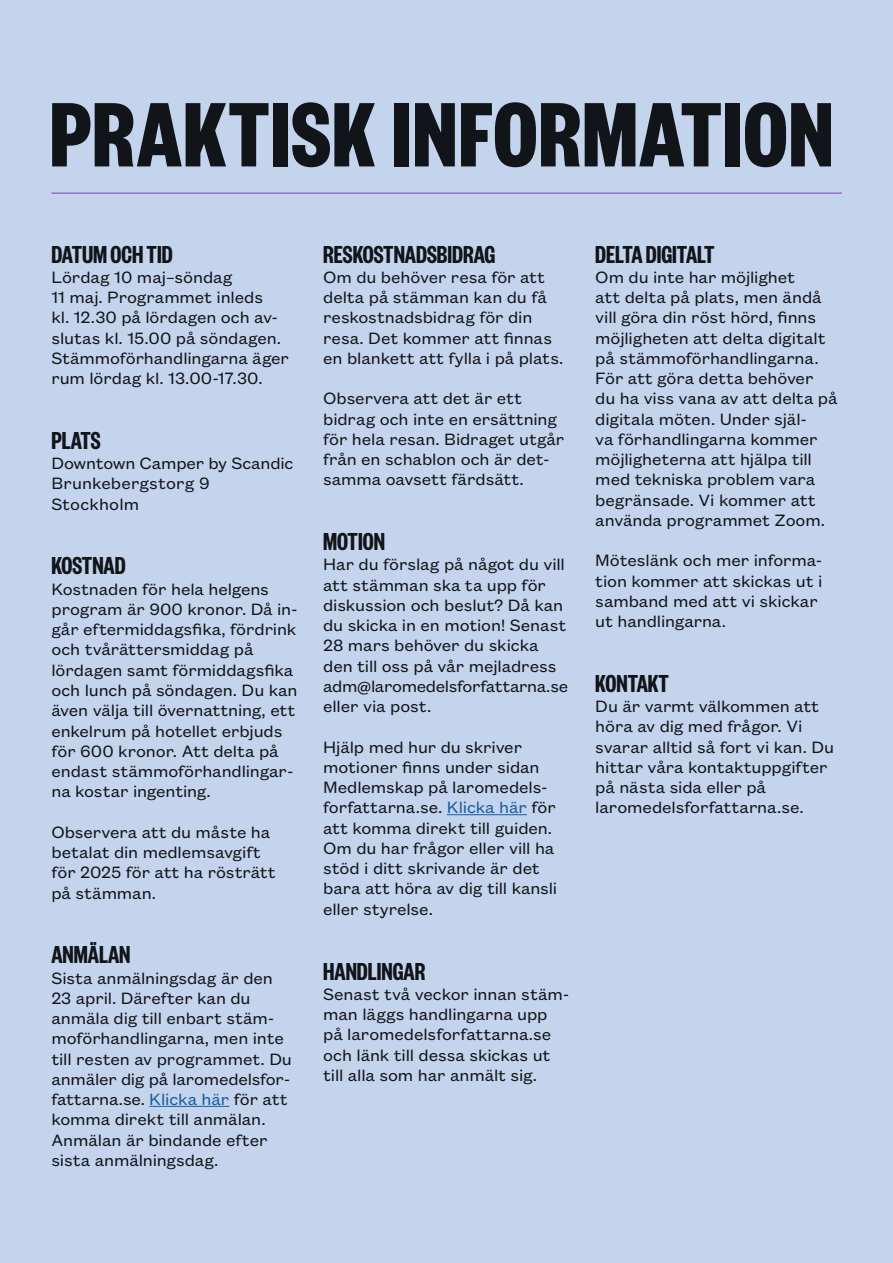
<style>
.page{position:relative;width:893px;height:1263px;background:#c4d4ed}
.page>*{position:absolute;margin:0;border:0;box-sizing:border-box;transform-origin:0 0}
.t1{font:700 100.5px "Founders Grotesk X Cond";letter-spacing:.015em;color:#111418}
.t2{font:600 27px "Founders Grotesk X Cond";color:#111418}
.t3{font:18px/20.2px "Founders Grotesk Text";letter-spacing:-.005em;color:#111418}
.s1{color:#175d9e}
</style>
<div class="page">
<hr style="left:51px;top:192px;width:791px;height:2px;background:#986fd5">
<hr style="left:149px;top:1106px;width:80px;height:1px;background:#175d9e">
<hr style="left:447px;top:814px;width:80px;height:1px;background:#175d9e">
<p class="t1" style="left:50px;top:72px;width:785px">PRAKTISK INFORMATION</p>
<p class="t2" style="left:51px;top:238px;width:123px">DATUM OCH TID</p>
<p class="t3" style="left:51px;top:266px;width:183px">Lördag 10 maj–söndag</p>
<p class="t3" style="left:51px;top:286px;width:213px">11 maj. Programmet inleds</p>
<p class="t3" style="left:51px;top:306px;width:239px">kl. 12.30 på lördagen och av&shy;slutas kl. 15.00 på söndagen.<br>Stämmoförhandlingarna äger rum lördag kl. 13.00-17.30.</p>
<p class="t2" style="left:51px;top:424px;width:51px">PLATS</p>
<p class="t3" style="left:51px;top:452px;width:244px">Downtown Camper by Scandic</p>
<p class="t3" style="left:51px;top:472px;width:160px">Brunkebergstorg 9</p>
<p class="t3" style="left:51px;top:492px;width:89px">Stockholm</p>
<p class="t2" style="left:51px;top:549px;width:76px">KOSTNAD</p>
<p class="t3" style="left:51px;top:577px;width:248px">Kostnaden för hela helgens program är 900 kronor. Då in&shy;går eftermiddagsfika, fördrink och tvårättersmiddag på lördagen samt förmiddagsfika och lunch på söndagen. Du kan även välja till övernattning, ett enkelrum på hotellet erbjuds för 600 kronor. Att delta på endast stämmoförhandlingar&shy;na kostar ingenting.</p>
<p class="t3" style="left:51px;top:820px;width:220px">Observera att du måste ha betalat din medlemsavgift</p>
<p class="t3" style="left:51px;top:861px;width:226px">för 2025 för att ha rösträtt på stämman.</p>
<p class="t2" style="left:51px;top:938px;width:81px">ANMÄLAN</p>
<p class="t3" style="left:51px;top:966px;width:242px">Sista anmälningsdag är den<br>23 april. Därefter kan du anmäla dig till enbart stäm&shy;moförhandlingarna, men inte till resten av programmet. Du anmäler dig på laromedelsfor&shy;fattarna.se. <span class="s1">Klicka här</span> för att komma direkt till anmälan.<br>Anmälan är bindande efter sista anmälningsdag.</p>
<p class="t2" style="left:323px;top:238px;width:174px">RESKOSTNADSBIDRAG</p>
<p class="t3" style="left:323px;top:266px;width:242px">Om du behöver resa för att delta på stämman kan du få reskostnadsbidrag för din resa. Det kommer att finnas en blankett att fylla i på plats.</p>
<p class="t3" style="left:323px;top:387px;width:243px">Observera att det är ett bidrag och inte en ersättning för hela resan. Bidraget utgår från en schablon och är det&shy;samma oavsett färdsätt.</p>
<p class="t2" style="left:323px;top:525px;width:63px">MOTION</p>
<p class="t3" style="left:323px;top:553px;width:246px">Har du förslag på något du vill att stämman ska ta upp för diskussion och beslut? Då kan du skicka in en motion! Senast<br>28 mars behöver du skicka den till oss på vår mejladress adm@laromedelsforfattarna.se eller via post.</p>
<p class="t3" style="left:323px;top:735px;width:236px">Hjälp med hur du skriver motioner finns under sidan<br>Medlemskap på laromedels&shy;forfattarna.se. <span class="s1">Klicka här</span> för att komma direkt till guiden.<br>Om du har frågor eller vill ha stöd i ditt skrivande är det bara att höra av dig till kansli eller styrelse.</p>
<p class="t2" style="left:323px;top:954px;width:104px">HANDLINGAR</p>
<p class="t3" style="left:323px;top:982px;width:248px">Senast två veckor innan stäm&shy;man läggs handlingarna upp på laromedelsforfattarna.se och länk till dessa skickas ut till alla som har anmält sig.</p>
<p class="t2" style="left:595px;top:238px;width:121px">DELTA DIGITALT</p>
<p class="t3" style="left:595px;top:266px;width:244px">Om du inte har möjlighet<br>att delta på plats, men ändå vill göra din röst hörd, finns möjligheten att delta digitalt på stämmoförhandlingarna.<br>För att göra detta behöver du ha viss vana av att delta på digitala möten. Under själ-<br>va förhandlingarna kommer möjligheterna att hjälpa till med tekniska problem vara begränsade. Vi kommer att använda programmet Zoom.</p>
<p class="t3" style="left:595px;top:549px;width:229px;text-align:justify">Möteslänk och mer informa&shy;tion kommer att skickas ut i samband med att vi skickar</p>
<p class="t3" style="left:595px;top:610px;width:132px">ut handlingarna.</p>
<p class="t2" style="left:595px;top:667px;width:75px">KONTAKT</p>
<p class="t3" style="left:595px;top:695px;width:240px">Du är varmt välkommen att höra av dig med frågor. Vi svarar alltid så fort vi kan. Du hittar våra kontaktuppgifter på nästa sida eller på</p>
<p class="t3" style="left:595px;top:796px;width:210px">laromedelsforfattarna.se.</p>
</div>
